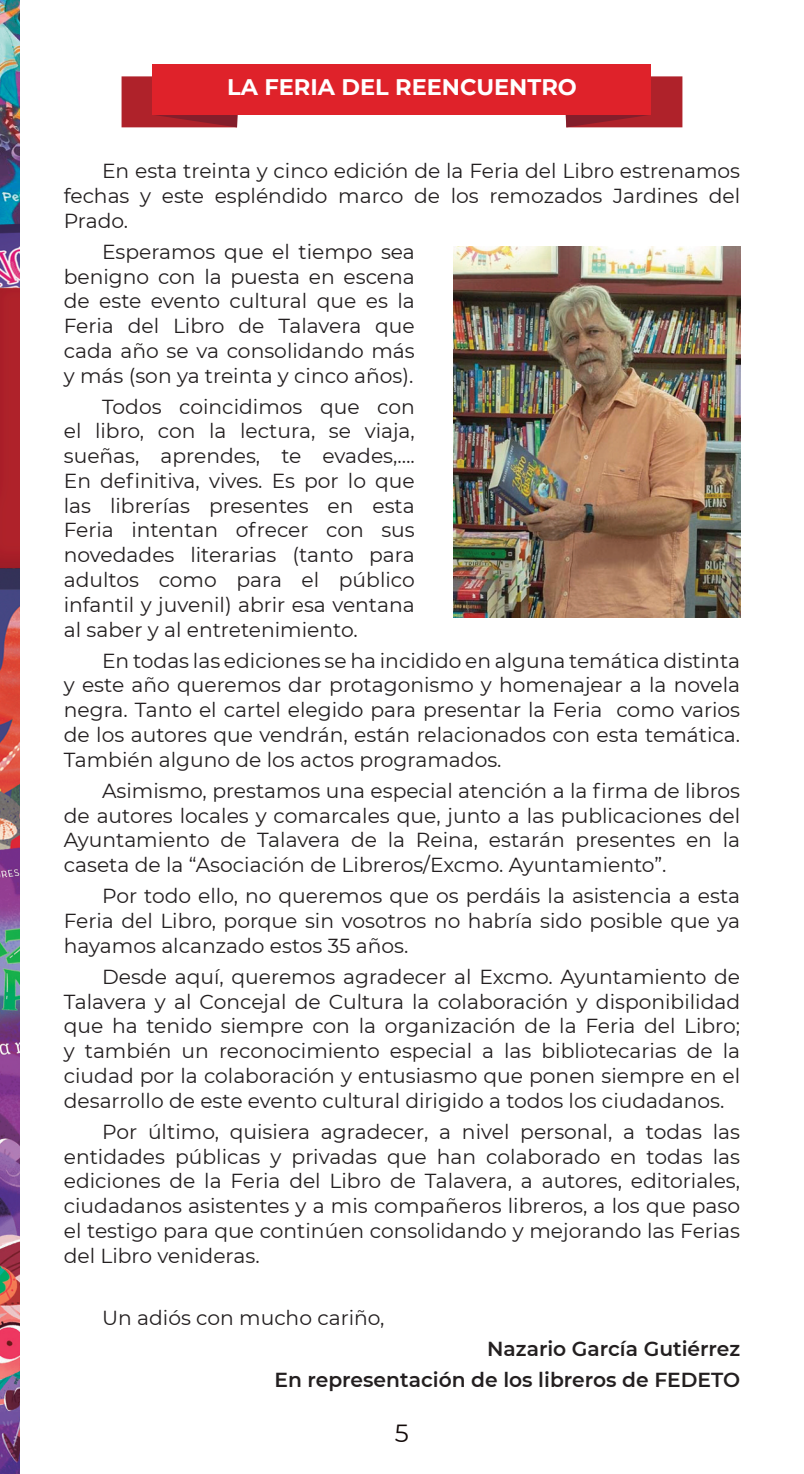
<style>
.page{position:relative;width:804px;height:1474px;background:#fff}
.page>*{position:absolute;margin:0;border:0;box-sizing:border-box;transform-origin:0 0}
.t1{font:24.75px "Montserrat";color:#120908}
.t2{font:700 22.5px "Montserrat";color:#fff}
.t3{font:20.25px/24.8px "Montserrat";color:#231f20;text-align:justify}
.t4{font:600 20.25px/31.1px "Montserrat";color:#231f20;text-align:right}
</style>
<div class="page">
<img style="left:453px;top:247px;width:287px;height:370px">
<svg style="left:565px;top:76px;width:117px;height:51px"></svg>
<svg style="left:122px;top:76px;width:116px;height:51px"></svg>
<div style="left:152px;top:64px;width:499px;height:51px;background:#df222a"></div>
<img style="left:0;top:0;width:19px;height:1473px">
<img style="left:0;top:161px;width:19px;height:928px">
<p class="t2" style="left:227px;top:71px;width:351px">LA FERIA DEL REENCUENTRO</p>
<p class="t3" style="left:64px;top:158px;width:678px;text-indent:38px">En esta treinta y cinco edición de la Feria del Libro estrenamos fechas y este espléndido marco de los remozados Jardines del Prado.</p>
<p class="t3" style="left:64px;top:238px;width:352px;text-indent:38px">Esperamos que el tiempo sea benigno con la puesta en escena de este evento cultural que es la Feria del Libro de Talavera que cada año se va consolidando más y más (son ya treinta y cinco años).</p>
<p class="t3" style="left:64px;top:393px;width:352px;text-indent:38px">Todos coincidimos que con el libro, con la lectura, se viaja, sueñas, aprendes, te evades,….<br>En definitiva, vives. Es por lo que las librerías presentes en esta Feria intentan ofrecer con sus novedades literarias (tanto para adultos como para el público infantil y juvenil) abrir esa ventana al saber y al entretenimiento.</p>
<p class="t3" style="left:64px;top:647px;width:678px;text-indent:38px">En todas las ediciones se ha incidido en alguna temática distinta y este año queremos dar protagonismo y homenajear a la novela negra. Tanto el cartel elegido para presentar la Feria como varios de los autores que vendrán, están relacionados con esta temática.<br>También alguno de los actos programados.</p>
<p class="t3" style="left:64px;top:777px;width:678px;text-indent:38px">Asimismo, prestamos una especial atención a la firma de libros de autores locales y comarcales que, junto a las publicaciones del Ayuntamiento de Talavera de la Reina, estarán presentes en la caseta de la “Asociación de Libreros/Excmo. Ayuntamiento”.</p>
<p class="t3" style="left:64px;top:883px;width:678px;text-indent:38px">Por todo ello, no queremos que os perdáis la asistencia a esta Feria del Libro, porque sin vosotros no habría sido posible que ya hayamos alcanzado estos 35 años.</p>
<p class="t3" style="left:64px;top:963px;width:678px;text-indent:38px">Desde aquí, queremos agradecer al Excmo. Ayuntamiento de Talavera y al Concejal de Cultura la colaboración y disponibilidad que ha tenido siempre con la organización de la Feria del Libro; y también un reconocimiento especial a las bibliotecarias de la ciudad por la colaboración y entusiasmo que ponen siempre en el desarrollo de este evento cultural dirigido a todos los ciudadanos.</p>
<p class="t3" style="left:64px;top:1118px;width:678px;text-indent:38px">Por último, quisiera agradecer, a nivel personal, a todas las entidades públicas y privadas que han colaborado en todas las ediciones de la Feria del Libro de Talavera, a autores, editoriales, ciudadanos asistentes y a mis compañeros libreros, a los que paso el testigo para que continúen consolidando y mejorando las Ferias del Libro venideras.</p>
<p class="t3" style="left:102px;top:1304px;width:284px">Un adiós con mucho cariño,</p>
<p class="t4" style="left:274px;top:1332px;width:467px">Nazario García Gutiérrez<br>En representación de los libreros de FEDETO</p>
<p class="t1" style="left:395px;top:1416px;width:16px">5</p>
</div>
